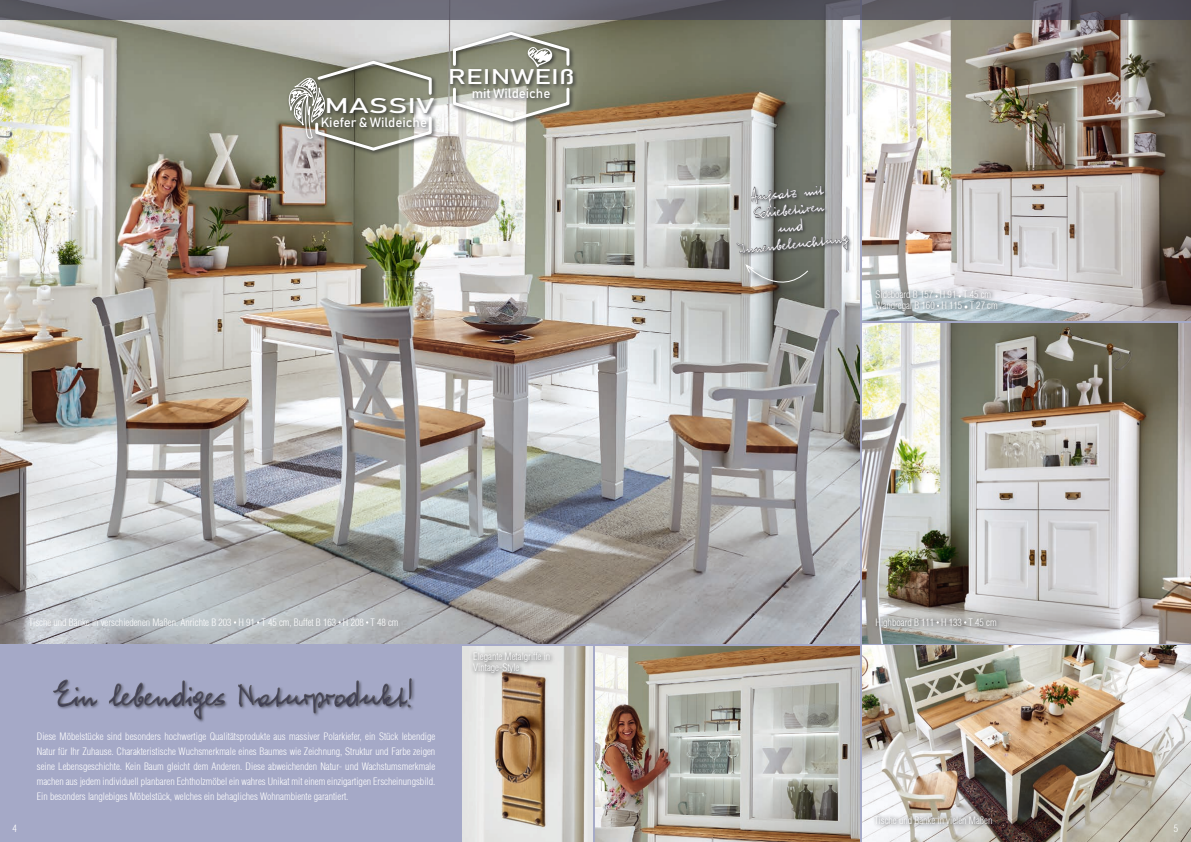
<style>
.page{position:relative;width:1191px;height:842px;background:#a5a9c7}
.page>*{position:absolute;margin:0;border:0;box-sizing:border-box;transform-origin:0 0}
.t1{font:50px "WIP Money Maker";letter-spacing:-.01em;color:#424154;scale:.9 1}
.t2{font:24px/17px "WIP Money Maker";color:#fff;text-align:center;scale:.9 1}
.t3{font:21px "Bahnschrift";color:#fff;scale:1.34 1}
.t4{font:21px "Bahnschrift";color:#fff;scale:1.5 1}
.t5{font:13.3px "Bahnschrift";color:#fff}
.t6{font:300 condensed 10px/15px "Helvetica";color:#fff}
</style>
<div class="page">
<img style="left:462px;top:646px;width:130px;height:196px">
<img style="left:0;top:20px;width:859px;height:623px">
<img style="left:595px;top:646px;width:264px;height:196px">
<img style="left:862px;top:645px;width:329px;height:197px">
<img style="left:862px;top:323px;width:329px;height:320px">
<img style="left:862px;top:20px;width:329px;height:300px">
<svg style="left:0;top:0;width:1191px;height:20px"></svg>
<div style="left:447px;top:30px;width:131px;height:97px;background:#1b1c20;opacity:.75"></div>
<svg style="left:451px;top:86px;width:120px;height:37px"></svg>
<svg style="left:451px;top:31px;width:120px;height:36px"></svg>
<div style="left:286px;top:59px;width:153px;height:97px;background:#1b1c20;opacity:.75"></div>
<svg style="left:288px;top:59px;width:145px;height:93px"></svg>
<div style="left:747px;top:266px;width:72px;height:29px;background:#676b61"></div>
<svg style="left:744px;top:263px;width:65px;height:36px"></svg>
<div style="left:871px;top:813px;width:126px;height:16px;background:#1b1c20;opacity:.9"></div>
<svg style="left:53px;top:679px;width:44px;height:27px"></svg>
<svg style="left:109px;top:680px;width:116px;height:39px"></svg>
<svg style="left:238px;top:678px;width:174px;height:35px"></svg>
<svg style="left:872px;top:286px;width:131px;height:30px"></svg>
<div style="left:872px;top:615px;width:129px;height:18px;background:#1b1c20;opacity:.9"></div>
<div style="left:735px;top:184px;width:118px;height:74px;background:#1b1c20;opacity:.75"></div>
<svg style="left:736px;top:185px;width:113px;height:68px"></svg>
<div style="left:470px;top:649px;width:85px;height:30px;background:#1b1c20;opacity:.9"></div>
<h3 class="t4" style="left:324px;top:93px;width:75px">MASSIV</h3>
<h3 class="t5" style="left:321px;top:114px;width:108px">Kiefer &amp; Wildeiche</h3>
<h3 class="t5" style="left:325px;top:97px;width:34px">Liebe</h3>
<h3 class="t3" style="left:448px;top:63px;width:96px">REINWEIß</h3>
<h3 class="t5" style="left:472px;top:85px;width:80px">mit Wildeiche</h3>
<p class="t6" style="left:29px;top:615px;width:371px">Tische und Bänke in verschiedenen Maßen. Anrichte B 203 H 91 T 45 cm, Buffet B 163 H 208 T 48 cm</p>
<h1 class="t1" style="left:51px;top:675px;width:403px">Ein lebendiges Naturprodukt!</h1>
<p class="t6" style="left:37px;top:729px;width:400px;text-align:justify">Diese Möbelstücke sind besonders hochwertige Qualitätsprodukte aus massiver Polarkiefer, ein Stück lebendige Natur für Ihr Zuhause. Charakteristische Wuchsmerkmale eines Baumes wie Zeichnung, Struktur und Farbe zeigen seine Lebensgeschichte. Kein Baum gleicht dem Anderen. Diese abweichenden Natur- und Wachstumsmerkmale machen aus jedem individuell planbaren Echtholzmöbel ein wahres Unikat mit einem einzigartigen Erscheinungsbild.<br>Ein besonders langlebiges Möbelstück, welches ein behagliches Wohnambiente garantiert.</p>
<p class="t6" style="left:473px;top:651px;width:78px;line-height:11px">Elegante Metalgriffe in<br>Vintage-Style</p>
<h2 class="t2" style="left:731px;top:194px;width:125px;rotate:-6deg">Aufsatz mit<br>Schiebetüren<br>und<br>Innenbeleuchtung</h2>
<p class="t6" style="left:875px;top:288px;width:124px;line-height:11px">Sideboard B 157 H 91 T 45 cm<br>Wandregal B 160 H 115 T 27 cm</p>
<p class="t6" style="left:875px;top:615px;width:123px">Highboard B 111 H 133 T 45 cm</p>
<p class="t6" style="left:874px;top:813px;width:120px">Tische und Bänke in vielen Maßen</p>
<p class="t6" style="left:13px;top:821px;width:6px">4</p>
<p class="t6" style="left:1174px;top:821px;width:6px">5</p>
</div>
